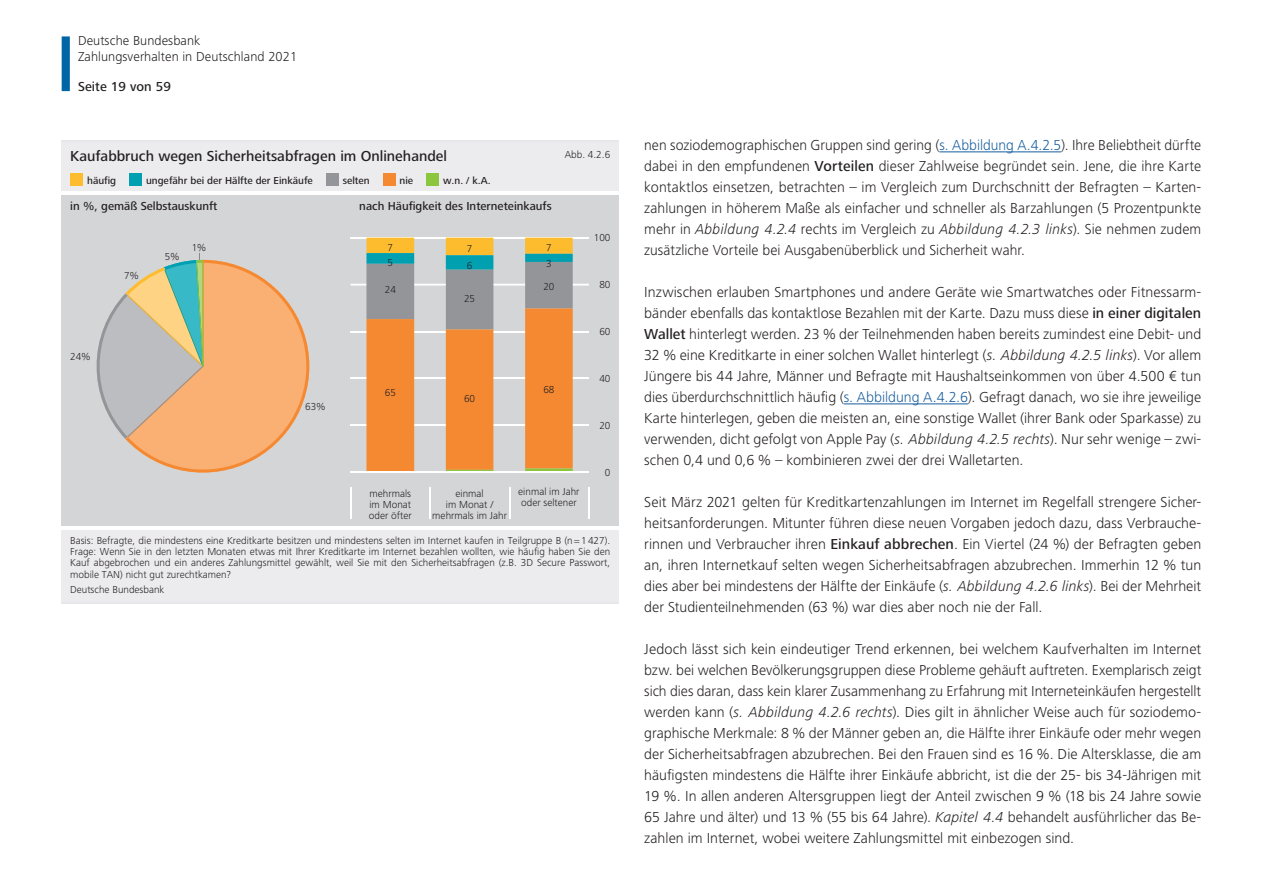
<style>
.page{position:relative;width:1263px;height:893px;background:#fff}
.page>*{position:absolute;margin:0;border:0;box-sizing:border-box;transform-origin:0 0}
.Copy_P{font:300 15px/21px "Frutiger Next LTCE";color:#231f20;text-align:justify}
.t1{font:500 15px "Frutiger Next LTCE";color:#231f20}
.t2{font:300 13.5px/15.1px "Frutiger Next LTCE";letter-spacing:.005em;color:#231f20}
.t3{font:500 13.5px "Frutiger Next LTCE";letter-spacing:.005em;color:#231f20}
.t4{font:500 12px "Frutiger Next LTCE";color:#231f20}
.t5{font:300 10.5px/11.4px "Frutiger Next LTCE";color:#231f20}
.t6{font:500 10.5px "Frutiger Next LTCE";color:#231f20}
.s1{color:#175d9e}
.s2{font-weight:500}
.s3{font-style:italic}
</style>
<div class="page">
<div style="left:62px;top:36px;width:8px;height:55px;background:#0065a4"></div>
<hr style="left:939px;top:151px;width:122px;height:1px;background:#175d9e">
<hr style="left:844px;top:403px;width:124px;height:1px;background:#175d9e">
<div style="left:62px;top:142px;width:557px;height:460px;background:#ececee"></div>
<div style="left:62px;top:193px;width:557px;height:335px;background:#d4d5d7"></div>
<hr style="left:62px;top:191px;width:557px;height:3px;background:#fff">
<hr style="left:62px;top:526px;width:557px;height:3px;background:#fff">
<hr style="left:350px;top:487px;width:2px;height:32px;background:#fff">
<hr style="left:430px;top:487px;width:1px;height:32px;background:#fff">
<hr style="left:509px;top:487px;width:1px;height:32px;background:#fff">
<hr style="left:588px;top:487px;width:2px;height:32px;background:#fff">
<hr style="left:351px;top:425px;width:238px;height:1px;background:#fff">
<hr style="left:351px;top:378px;width:238px;height:1px;background:#fff">
<hr style="left:351px;top:331px;width:238px;height:1px;background:#fff">
<hr style="left:559px;top:284px;width:30px;height:1px;background:#fff">
<hr style="left:351px;top:237px;width:238px;height:1px;background:#fff">
<svg style="left:96px;top:253px;width:214px;height:220px"></svg>
<svg style="left:351px;top:238px;width:222px;height:233px"></svg>
<hr style="left:366px;top:471px;width:48px;height:1px;background:#8bc63e">
<hr style="left:446px;top:470px;width:47px;height:2px;background:#8bc63e">
<hr style="left:525px;top:469px;width:48px;height:3px;background:#8bc63e">
<hr style="left:351px;top:472px;width:238px;height:1px;background:#fff">
<div style="left:70px;top:174px;width:13px;height:12px;background:#fdbb2e"></div>
<div style="left:129px;top:174px;width:13px;height:12px;background:#00a0b0"></div>
<div style="left:326px;top:174px;width:12px;height:12px;background:#939598"></div>
<div style="left:383px;top:174px;width:12px;height:12px;background:#f58932"></div>
<div style="left:426px;top:174px;width:13px;height:12px;background:#8bc63e"></div>
<p class="t2" style="left:78px;top:33px;width:221px">Deutsche Bundesbank<br>Zahlungsverhalten in Deutschland 2021</p>
<p class="t3" style="left:78px;top:79px;width:94px">Seite 19 von 59</p>
<p class="t1" style="left:70px;top:150px;width:378px">Kaufabbruch wegen Sicherheitsabfragen im Onlinehandel</p>
<p class="t6" style="left:87px;top:176px;width:31px">häufig</p>
<p class="t6" style="left:146px;top:176px;width:168px">ungefähr bei der Hälfte der Einkäufe</p>
<p class="t6" style="left:343px;top:176px;width:29px">selten</p>
<p class="t6" style="left:400px;top:176px;width:15px">nie</p>
<p class="t6" style="left:443px;top:176px;width:49px">w.n. / k.A.</p>
<p class="t4" style="left:70px;top:201px;width:149px">in %, gemäß Selbstauskunft</p>
<p class="t4" style="left:359px;top:201px;width:194px">nach Häufigkeit des Interneteinkaufs</p>
<p class="t5" style="left:70px;top:351px;width:22px">24%</p>
<p class="t5" style="left:124px;top:270px;width:16px">7%</p>
<p class="t5" style="left:165px;top:251px;width:16px">5%</p>
<p class="t5" style="left:192px;top:242px;width:16px">1%</p>
<p class="t5" style="left:305px;top:401px;width:22px">63%</p>
<p class="t5" style="left:388px;top:241px;width:7px;line-height:15.5px">7<br>5</p>
<p class="t5" style="left:385px;top:285px;width:13px">24</p>
<p class="t5" style="left:385px;top:388px;width:13px">65</p>
<p class="t5" style="left:467px;top:241px;width:7px;line-height:17.1px">7<br>6</p>
<p class="t5" style="left:464px;top:294px;width:13px">25</p>
<p class="t5" style="left:464px;top:394px;width:13px">60</p>
<p class="t5" style="left:546px;top:243px;width:7px">7</p>
<p class="t5" style="left:543px;top:282px;width:13px">20</p>
<p class="t5" style="left:546px;top:259px;width:7px">3</p>
<p class="t5" style="left:543px;top:384px;width:13px">68</p>
<p class="t5" style="left:565px;top:150px;width:47px">Abb. 4.2.6</p>
<p class="t5" style="left:594px;top:233px;width:18px">100</p>
<p class="t5" style="left:599px;top:280px;width:13px">80</p>
<p class="t5" style="left:599px;top:327px;width:13px">60</p>
<p class="t5" style="left:599px;top:374px;width:13px">40</p>
<p class="t5" style="left:599px;top:421px;width:13px">20</p>
<p class="t5" style="left:605px;top:467px;width:7px">0</p>
<p class="t5" style="left:369px;top:488px;width:44px;text-align:justify">mehrmals im Monat oder öfter</p>
<p class="t5" style="left:432px;top:488px;width:76px;text-align:center">einmal<br>im Monat / mehrmals im Jahr</p>
<p class="t5" style="left:518px;top:486px;width:63px">einmal im Jahr oder seltener</p>
<p class="t5" style="left:70px;top:535px;width:542px;text-align:justify">Basis: Befragte, die mindestens eine Kreditkarte besitzen und mindestens selten im Internet kaufen in Teilgruppe B (n = 1 427).<br>Frage: Wenn Sie in den letzten Monaten etwas mit Ihrer Kreditkarte im Internet bezahlen wollten, wie häufig haben Sie den Kauf abgebrochen und ein anderes Zahlungsmittel gewählt, weil Sie mit den Sicherheitsabfragen (z.B. 3D Secure Passwort, mobile TAN) nicht gut zurechtkamen?</p>
<p class="t5" style="left:70px;top:585px;width:96px">Deutsche Bundesbank</p>
<p class="Copy_P" style="left:644px;top:135px;width:559px">nen soziodemographischen Gruppen sind gering (<span class="s1">s. Abbildung A.4.2.5</span>). Ihre Beliebtheit dürfte dabei in den empfundenen <span class="s2">Vorteilen</span> dieser Zahlweise begründet sein. Jene, die ihre Karte kontaktlos einsetzen, betrachten – im Vergleich zum Durchschnitt der Befragten – Karten&shy;zahlungen in höherem Maße als einfacher und schneller als Barzahlungen (5 Prozentpunkte mehr in <span class="s3">Abbildung 4.2.4</span> rechts im Vergleich zu <span class="s3">Abbildung 4.2.3 links</span>). Sie nehmen zudem zusätzliche Vorteile bei Ausgabenüberblick und Sicherheit wahr.</p>
<p class="Copy_P" style="left:644px;top:282px;width:559px">Inzwischen erlauben Smartphones und andere Geräte wie Smartwatches oder Fitnessarm&shy;bänder ebenfalls das kontaktlose Bezahlen mit der Karte. Dazu muss diese <span class="s2">in einer digitalen Wallet</span> hinterlegt werden. 23 % der Teilnehmenden haben bereits zumindest eine Debit- und 32 % eine Kreditkarte in einer solchen Wallet hinterlegt (<span class="s3">s. Abbildung 4.2.5 links</span>). Vor allem Jüngere bis 44 Jahre, Männer und Befragte mit Haushaltseinkommen von über 4.500 € tun dies überdurchschnittlich häufig (<span class="s1">s. Abbildung A.4.2.6</span>). Gefragt danach, wo sie ihre jeweilige Karte hinterlegen, geben die meisten an, eine sonstige Wallet (ihrer Bank oder Sparkasse) zu verwenden, dicht gefolgt von Apple Pay (<span class="s3">s. Abbildung 4.2.5 rechts</span>). Nur sehr wenige – zwi&shy;schen 0,4 und 0,6 % – kombinieren zwei der drei Walletarten.</p>
<p class="Copy_P" style="left:644px;top:492px;width:559px">Seit März 2021 gelten für Kreditkartenzahlungen im Internet im Regelfall strengere Sicher&shy;heitsanforderungen. Mitunter führen diese neuen Vorgaben jedoch dazu, dass Verbrauche&shy;rinnen und Verbraucher ihren <span class="s2">Einkauf abbrechen</span>. Ein Viertel (24 %) der Befragten geben an, ihren Internetkauf selten wegen Sicherheitsabfragen abzubrechen. Immerhin 12 % tun dies aber bei mindestens der Hälfte der Einkäufe (<span class="s3">s. Abbildung 4.2.6 links</span>). Bei der Mehrheit der Studienteilnehmenden (63 %) war dies aber noch nie der Fall.</p>
<p class="Copy_P" style="left:644px;top:639px;width:559px">Jedoch lässt sich kein eindeutiger Trend erkennen, bei welchem Kaufverhalten im Internet bzw. bei welchen Bevölkerungsgruppen diese Probleme gehäuft auftreten. Exemplarisch zeigt sich dies daran, dass kein klarer Zusammenhang zu Erfahrung mit Interneteinkäufen hergestellt werden kann (<span class="s3">s. Abbildung 4.2.6 rechts</span>). Dies gilt in ähnlicher Weise auch für soziodemo&shy;graphische Merkmale: 8 % der Männer geben an, die Hälfte ihrer Einkäufe oder mehr wegen der Sicherheitsabfragen abzubrechen. Bei den Frauen sind es 16 %. Die Altersklasse, die am häufigsten mindestens die Hälfte ihrer Einkäufe abbricht, ist die der 25- bis 34-Jährigen mit 19 %. In allen anderen Altersgruppen liegt der Anteil zwischen 9 % (18 bis 24 Jahre sowie 65 Jahre und älter) und 13 % (55 bis 64 Jahre). <span class="s3">Kapitel 4.4</span> behandelt ausführlicher das Be&shy;zahlen im Internet, wobei weitere Zahlungsmittel mit einbezogen sind.</p>
</div>
